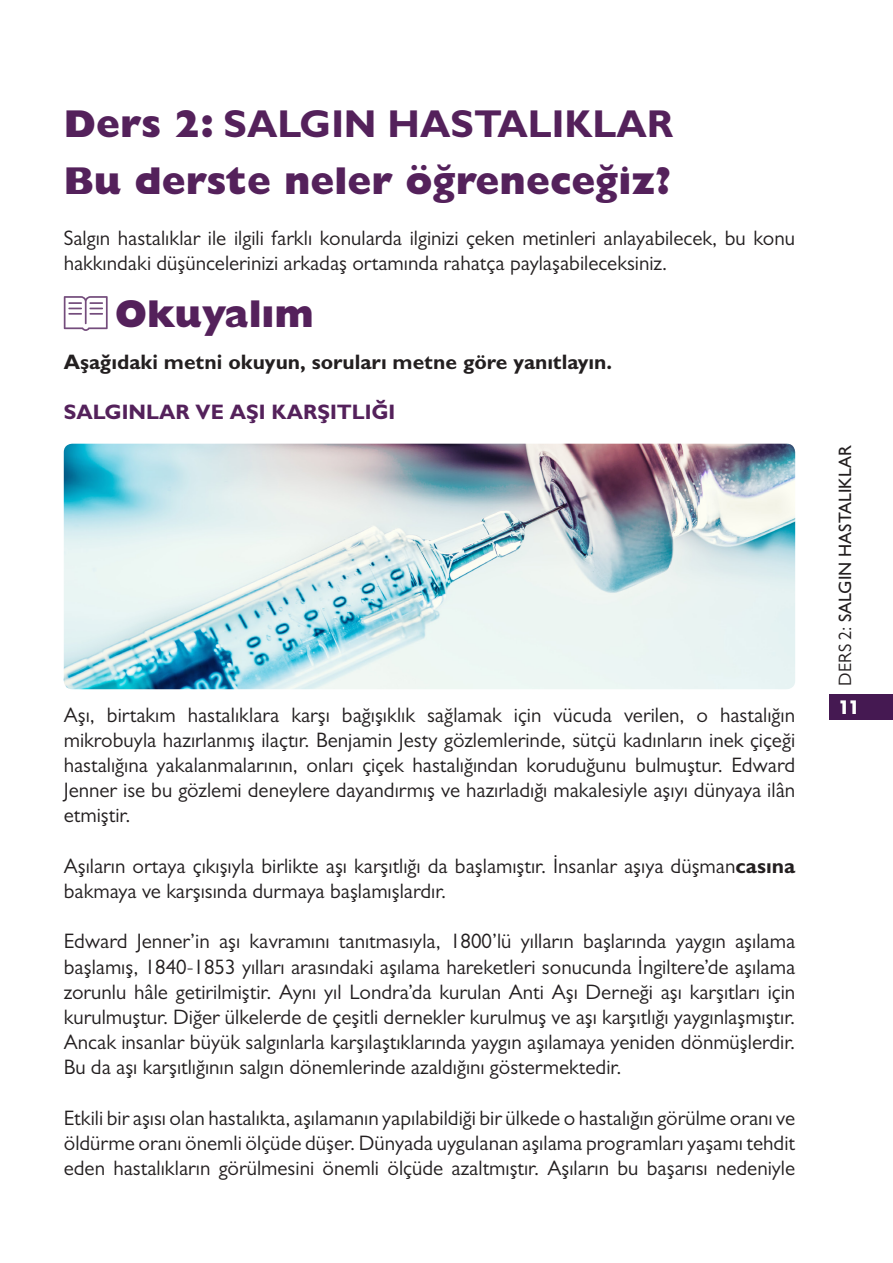
<style>
.page{position:relative;width:893px;height:1263px;background:#fff}
.page>*{position:absolute;margin:0;border:0;box-sizing:border-box;transform-origin:0 0}
.t1{font:800 39px "Gill Sans MT Pro";color:#54215b}
.t2{font:700 39px "Gill Sans MT Pro";color:#54215b}
.t3{font:21px/25.2px "Gill Sans MT Pro";color:#231f20;text-align:justify}
.t4{font:700 21px "Gill Sans MT Pro";color:#231f20}
.t5{font:700 21px "Gill Sans MT Pro";color:#54215b}
.t6{font:500 18px "Gill Sans MT Pro";color:#231f20}
.t7{font:700 18px "Futura";color:#fff}
.s1{font-weight:800}
.s2{font-weight:700}
.s3{font-weight:400}
</style>
<div class="page">
<div style="left:830px;top:694px;width:63px;height:26px;background:#451952"></div>
<svg style="left:64px;top:296px;width:44px;height:35px"></svg>
<img style="left:64px;top:444px;width:731px;height:245px">
<p class="t2" style="left:64px;top:100px;width:611px"><span class="s1">Ders 2:</span> SALGIN HASTALIKLAR</p>
<p class="t1" style="left:64px;top:158px;width:609px">Bu derste neler öğreneceğiz?</p>
<p class="t3" style="left:64px;top:225px;width:733px">Salgın hastalıklar ile ilgili farklı konularda ilginizi çeken metinleri anlayabilecek, bu konu hakkındaki düşüncelerinizi arkadaş ortamında rahatça paylaşabileceksiniz.</p>
<p class="t1" style="left:115px;top:290px;width:201px">Okuyalım</p>
<p class="t4" style="left:64px;top:349px;width:550px">Aşağıdaki metni okuyun, soruları metne göre yanıtlayın.</p>
<p class="t5" style="left:64px;top:399px;width:333px">SALGINLAR VE AŞI KARŞITLIĞI</p>
<p class="t3" style="left:64px;top:702px;width:733px">Aşı, birtakım hastalıklara karşı bağışıklık sağlamak için vücuda verilen, o hastalığın mikrobuyla hazırlanmış ilaçtır. Benjamin Jesty gözlemlerinde, sütçü kadınların inek çiçeği hastalığına yakalanmalarının, onları çiçek hastalığından koruduğunu bulmuştur. Edward Jenner ise bu gözlemi deneylere dayandırmış ve hazırladığı makalesiyle aşıyı dünyaya ilân etmiştir.</p>
<p class="t3" style="left:64px;top:853px;width:733px">Aşıların ortaya çıkışıyla birlikte aşı karşıtlığı da başlamıştır. İnsanlar aşıya düşman<span class="s2">casına </span>bakmaya ve karşısında durmaya başlamışlardır.</p>
<p class="t3" style="left:64px;top:928px;width:733px">Edward Jenner’in aşı kavramını tanıtmasıyla, 1800’lü yılların başlarında yaygın aşılama başlamış, 1840-1853 yılları arasındaki aşılama hareketleri sonucunda İngiltere’de aşılama zorunlu hâle getirilmiştir. Aynı yıl Londra’da kurulan Anti Aşı Derneği aşı karşıtları için kurulmuştur. Diğer ülkelerde de çeşitli dernekler kurulmuş ve aşı karşıtlığı yaygınlaşmıştır.<br>Ancak insanlar büyük salgınlarla karşılaştıklarında yaygın aşılamaya yeniden dönmüşlerdir.<br>Bu da aşı karşıtlığının salgın dönemlerinde azaldığını göstermektedir.</p>
<p class="t3" style="left:64px;top:1105px;width:733px">Etkili bir aşısı olan hastalıkta, aşılamanın yapılabildiği bir ülkede o hastalığın görülme oranı ve öldürme oranı önemli ölçüde düşer. Dünyada uygulanan aşılama programları yaşamı tehdit eden hastalıkların görülmesini önemli ölçüde azaltmıştır. Aşıların bu başarısı nedeniyle</p>
<p class="t6" style="left:834px;top:685px;width:242px;rotate:-90deg"><span class="s3">DERS 2:</span> SALGIN HASTALIKLAR</p>
<p class="t7" style="left:838px;top:694px;width:24px">11</p>
</div>
